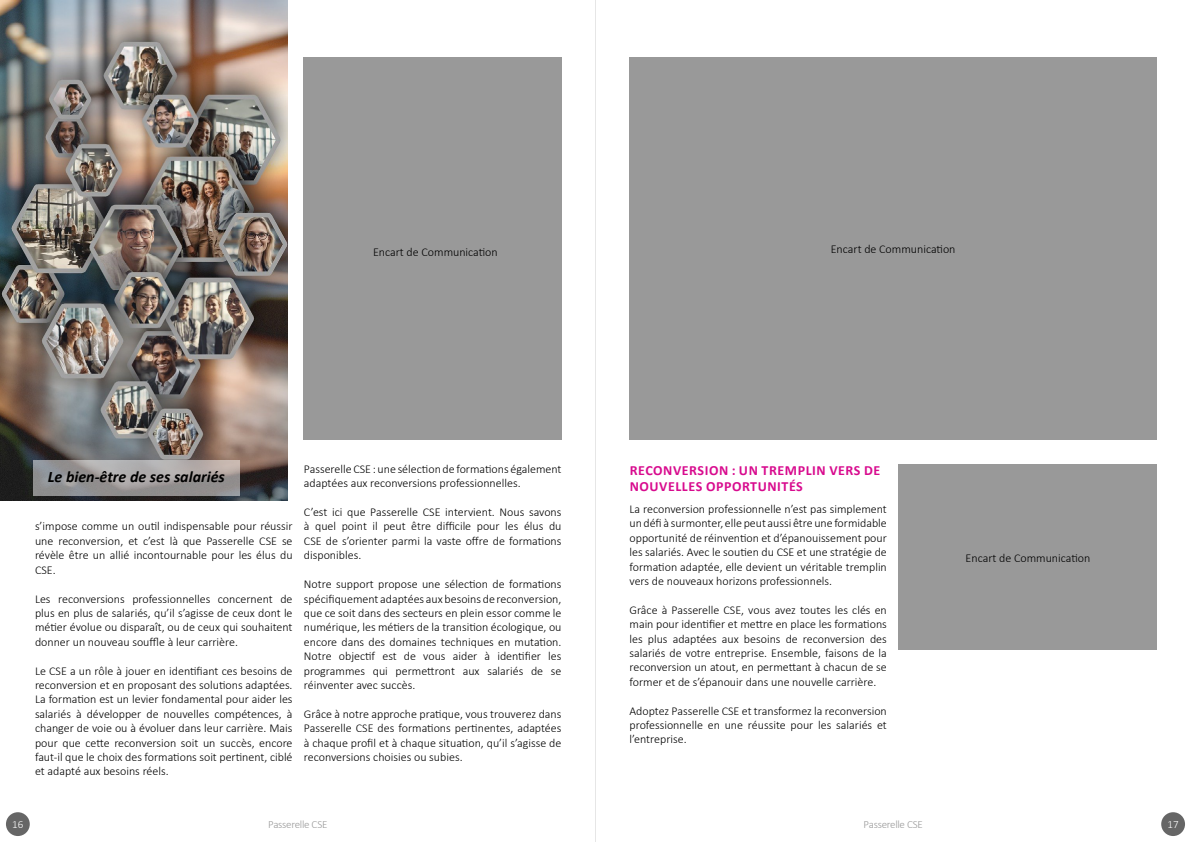
<style>
.page{position:relative;width:1191px;height:842px;background:#fff}
.page>*{position:absolute;margin:0;border:0;box-sizing:border-box;transform-origin:0 0}
.t1{font:italic 700 16px "Calibri";color:#000}
.t2{font:700 14px/16.8px "Calibri";letter-spacing:.04em;color:#d80b8e}
.t3{font:300 12px/14.4px "Calibri";color:#000;text-align:justify}
.t4{font:300 11px "Calibri";letter-spacing:-.03em;color:#999}
.t5{font:300 11px "Calibri";color:#fff}
</style>
<div class="page">
<hr style="left:595px;top:0;width:1px;height:842px;background:#e6e6e6">
<div style="left:6px;top:812px;width:24px;height:24px;background:#666;border-radius:50%"></div>
<div style="left:1161px;top:812px;width:24px;height:24px;background:#666;border-radius:50%"></div>
<img style="left:1px;top:0;width:286px;height:500px">
<svg style="left:34px;top:460px;width:206px;height:35px;background:#a09d9d"></svg>
<div style="left:629px;top:58px;width:528px;height:382px;background:#999"></div>
<div style="left:899px;top:464px;width:258px;height:186px;background:#999"></div>
<div style="left:303px;top:57px;width:258px;height:383px;background:#999"></div>
<p class="t3" style="left:373px;top:244px;width:126px">Encart de Communication</p>
<p class="t3" style="left:830px;top:242px;width:126px">Encart de Communication</p>
<h1 class="t1" style="left:48px;top:465px;width:179px">Le bien-être de ses salariés</h1>
<p class="t3" style="left:35px;top:519px;width:259px">s’impose comme un outil indispensable pour réussir une reconversion, et c’est là que Passerelle CSE se révèle être un allié incontournable pour les élus du CSE.</p>
<p class="t3" style="left:35px;top:591px;width:259px">Les reconversions professionnelles concernent de plus en plus de salariés, qu’il s’agisse de ceux dont le métier évolue ou disparaît, ou de ceux qui souhaitent donner un nouveau souffle à leur carrière.</p>
<p class="t3" style="left:35px;top:663px;width:259px">Le CSE a un rôle à jouer en identifiant ces besoins de reconversion et en proposant des solutions adaptées.<br>La formation est un levier fondamental pour aider les salariés à développer de nouvelles compétences, à changer de voie ou à évoluer dans leur carrière. Mais pour que cette reconversion soit un succès, encore faut-il que le choix des formations soit pertinent, ciblé et adapté aux besoins réels.</p>
<p class="t3" style="left:304px;top:462px;width:259px">Passerelle CSE : une sélection de formations également adaptées aux reconversions professionnelles.</p>
<p class="t3" style="left:304px;top:505px;width:259px">C’est ici que Passerelle CSE intervient. Nous savons à quel point il peut être difficile pour les élus du CSE de s’orienter parmi la vaste offre de formations disponibles.</p>
<p class="t3" style="left:304px;top:577px;width:259px">Notre support propose une sélection de formations spécifiquement adaptées aux besoins de reconversion, que ce soit dans des secteurs en plein essor comme le numérique, les métiers de la transition écologique, ou encore dans des domaines techniques en mutation.<br>Notre objectif est de vous aider à identifier les programmes qui permettront aux salariés de se réinventer avec succès.</p>
<p class="t3" style="left:304px;top:706px;width:259px">Grâce à notre approche pratique, vous trouverez dans Passerelle CSE des formations pertinentes, adaptées à chaque profil et à chaque situation, qu’il s’agisse de reconversions choisies ou subies.</p>
<p class="t2" style="left:630px;top:461px;width:252px">RECONVERSION : UN TREMPLIN VERS DE<br>NOUVELLES OPPORTUNITÉS</p>
<p class="t3" style="left:629px;top:502px;width:259px">La reconversion professionnelle n’est pas simplement un défi à surmonter, elle peut aussi être une formidable opportunité de réinvention et d’épanouissement pour les salariés. Avec le soutien du CSE et une stratégie de formation adaptée, elle devient un véritable tremplin vers de nouveaux horizons professionnels.</p>
<p class="t3" style="left:629px;top:602px;width:259px">Grâce à Passerelle CSE, vous avez toutes les clés en main pour identifier et mettre en place les formations les plus adaptées aux besoins de reconversion des salariés de votre entreprise. Ensemble, faisons de la reconversion un atout, en permettant à chacun de se former et de s’épanouir dans une nouvelle carrière.</p>
<p class="t3" style="left:629px;top:703px;width:259px">Adoptez Passerelle CSE et transformez la reconversion professionnelle en une réussite pour les salariés et l’entreprise.</p>
<p class="t3" style="left:965px;top:551px;width:126px">Encart de Communication</p>
<p class="t5" style="left:12px;top:817px;width:13px">16</p>
<p class="t4" style="left:268px;top:818px;width:61px">Passerelle CSE</p>
<p class="t4" style="left:863px;top:818px;width:61px">Passerelle CSE</p>
<p class="t5" style="left:1167px;top:817px;width:13px">17</p>
</div>
